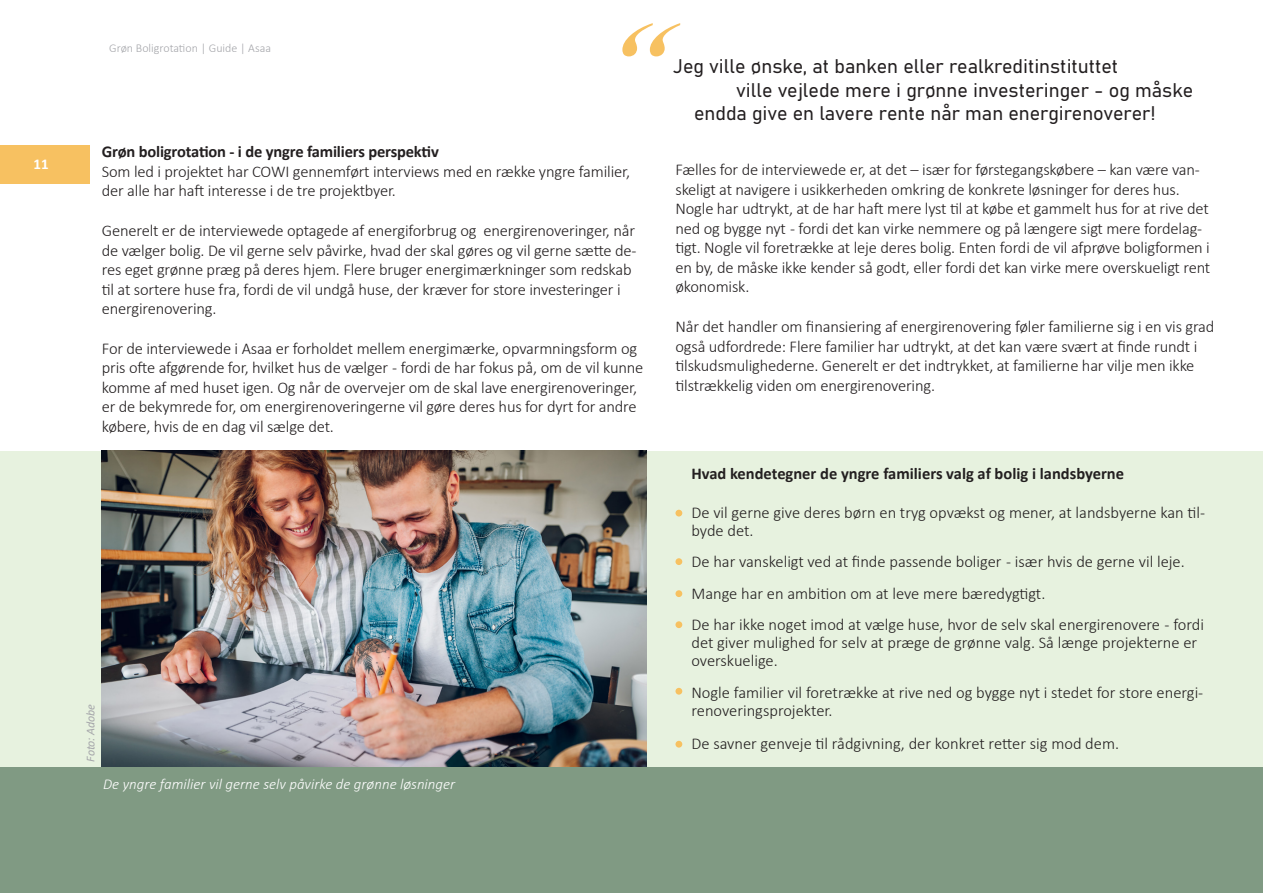
<style>
.page{position:relative;width:1263px;height:893px;background:#fff}
.page>*{position:absolute;margin:0;border:0;box-sizing:border-box;transform-origin:0 0}
.t1{font:130.2px "Commercial Script BT";color:#f7c161}
.t2{font:19.5px/23.4px "Bahnschrift";color:#231f20}
.Body_Text{font:300 16.5px/19.5px "Calibri";letter-spacing:-.01em;color:#231f20}
.Body_Text-2{font:700 16.5px "Calibri";color:#231f20}
.Body_Text-3{font:italic 300 15px "Calibri";color:#fff}
.t3{font:700 15px "Calibri";color:#fff}
.Body_Text-4{font:300 12px "Calibri";color:#a5a6aa}
.Body_Text-5{font:italic 12px "Calibri";letter-spacing:-.01em;color:#a5a6aa}
.s1{font-weight:700}
</style>
<div class="page">
<div style="left:0;top:145px;width:89px;height:38px;background:#f7c161"></div>
<div style="left:0;top:451px;width:1263px;height:316px;background:#e7f2df"></div>
<img style="left:102px;top:451px;width:544px;height:316px">
<div style="left:675px;top:558px;width:7px;height:7px;background:#f7c161;border-radius:50%"></div>
<div style="left:675px;top:590px;width:7px;height:7px;background:#f7c161;border-radius:50%"></div>
<div style="left:675px;top:741px;width:7px;height:7px;background:#f7c161;border-radius:50%"></div>
<div style="left:675px;top:621px;width:7px;height:7px;background:#f7c161;border-radius:50%"></div>
<div style="left:675px;top:688px;width:7px;height:7px;background:#f7c161;border-radius:50%"></div>
<div style="left:675px;top:510px;width:7px;height:6px;background:#f7c161;border-radius:50%"></div>
<div style="left:0;top:767px;width:1263px;height:126px;background:#809a83"></div>
<p class="t3" style="left:34px;top:154px;width:17px">11</p>
<p class="Body_Text-4" style="left:109px;top:41px;width:163px">Grøn Boligrotation | Guide | Asaa</p>
<p class="t1" style="left:588px;top:-6px;width:65px">“</p>
<p class="t2" style="left:736px;top:53px;width:459px;text-indent:-63px">Jeg ville ønske, at banken eller realkreditinstituttet<br>ville vejlede mere i grønne investeringer - og måske</p>
<p class="t2" style="left:694px;top:100px;width:463px">endda give en lavere rente når man energirenoverer!</p>
<p class="Body_Text" style="left:102px;top:142px;width:530px"><span class="s1">Grøn boligrotation - i de yngre familiers perspektiv<br></span>Som led i projektet har COWI gennemført interviews med en række yngre familier, der alle har haft interesse i de tre projektbyer.</p>
<p class="Body_Text" style="left:102px;top:221px;width:536px">Generelt er de interviewede optagede af energiforbrug og energirenoveringer, når de vælger bolig. De vil gerne selv påvirke, hvad der skal gøres og vil gerne sætte de&shy;res eget grønne præg på deres hjem. Flere bruger energimærkninger som redskab til at sortere huse fra, fordi de vil undgå huse, der kræver for store investeringer i energirenovering.</p>
<p class="Body_Text" style="left:102px;top:338px;width:543px">For de interviewede i Asaa er forholdet mellem energimærke, opvarmningsform og pris ofte afgørende for, hvilket hus de vælger - fordi de har fokus på, om de vil kunne komme af med huset igen. Og når de overvejer om de skal lave energirenoveringer, er de bekymrede for, om energirenoveringerne vil gøre deres hus for dyrt for andre købere, hvis de en dag vil sælge det.</p>
<p class="Body_Text-5" style="left:82px;top:761px;width:59px;rotate:-90deg">Foto: Adobe</p>
<p class="Body_Text-3" style="left:103px;top:775px;width:354px">De yngre familier vil gerne selv påvirke de grønne løsninger</p>
<p class="Body_Text" style="left:675px;top:160px;width:536px">Fælles for de interviewede er, at det – især for førstegangskøbere – kan være van&shy;skeligt at navigere i usikkerheden omkring de konkrete løsninger for deres hus.<br>Nogle har udtrykt, at de har haft mere lyst til at købe et gammelt hus for at rive det ned og bygge nyt - fordi det kan virke nemmere og på længere sigt mere fordelag&shy;tigt. Nogle vil foretrække at leje deres bolig. Enten fordi de vil afprøve boligformen i en by, de måske ikke kender så godt, eller fordi det kan virke mere overskueligt rent økonomisk.</p>
<p class="Body_Text" style="left:675px;top:317px;width:540px">Når det handler om finansiering af energirenovering føler familierne sig i en vis grad også udfordrede: Flere familier har udtrykt, at det kan være svært at finde rundt i tilskudsmulighederne. Generelt er det indtrykket, at familierne har vilje men ikke tilstrækkelig viden om energirenovering.</p>
<p class="Body_Text-2" style="left:691px;top:462px;width:434px">Hvad kendetegner de yngre familiers valg af bolig i landsbyerne</p>
<p class="Body_Text" style="left:691px;top:503px;width:515px;line-height:18px">De vil gerne give deres børn en tryg opvækst og mener, at landsbyerne kan til&shy;byde det.</p>
<p class="Body_Text" style="left:691px;top:546px;width:514px;line-height:31.5px">De har vanskeligt ved at finde passende boliger - især hvis de gerne vil leje.<br>Mange har en ambition om at leve mere bæredygtigt.<br>De har ikke noget imod at vælge huse, hvor de selv skal energirenovere - fordi</p>
<p class="Body_Text" style="left:691px;top:633px;width:507px;line-height:18px">det giver mulighed for selv at præge de grønne valg. Så længe projekterne er overskuelige.</p>
<p class="Body_Text" style="left:691px;top:683px;width:513px;line-height:18px">Nogle familier vil foretrække at rive ned og bygge nyt i stedet for store energi&shy;renoveringsprojekter.</p>
<p class="Body_Text" style="left:691px;top:733px;width:429px">De savner genveje til rådgivning, der konkret retter sig mod dem.</p>
</div>
